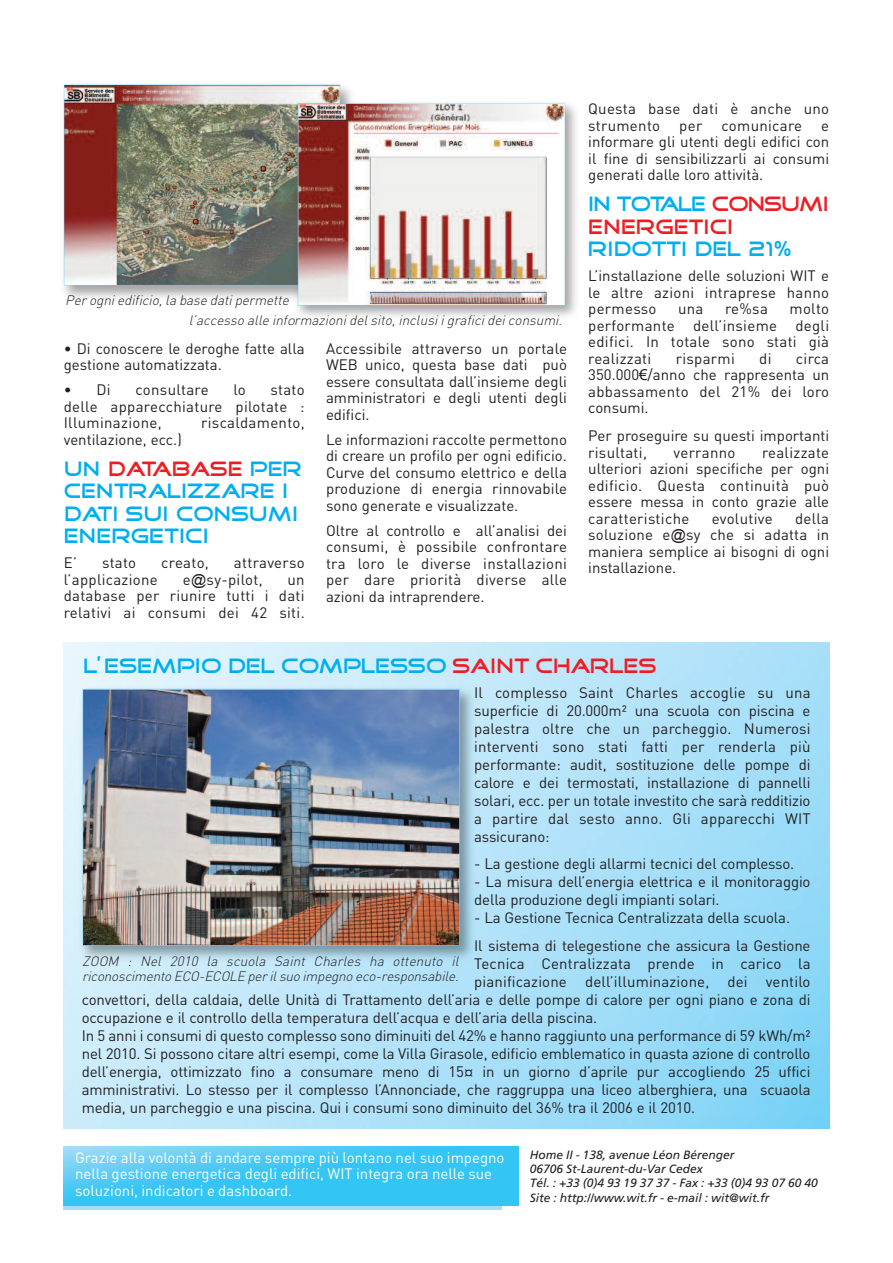
<style>
.page{position:relative;width:893px;height:1263px;background:#fff}
.page>*{position:absolute;margin:0;border:0;box-sizing:border-box;transform-origin:0 0}
.t1{font:21px/22.5px "Good Times";color:#00aeef}
.t2{font:15px/16.5px "DIN";letter-spacing:-.01em;color:#231f20;text-align:justify}
.t3{font:15px/16.5px "DIN";color:#fff}
.t4{font:15px/16.5px "DIN";letter-spacing:.02em;color:#231f20}
.t5{font:15px "DIN";letter-spacing:.01em;color:#231f20}
.t6{font:italic 300 13.5px/19.5px "DIN";color:#231f20}
.t7{font:italic 12px/14.4px "Frutiger";color:#231f20}
.s1{color:#ee1d23}
.s2{font-family:"Arial"}
.s3{font-family:"DIN";font-weight:700}
</style>
<div class="page">
<img style="left:63px;top:84px;width:288px;height:214px">
<img style="left:66px;top:86px;width:272px;height:198px">
<div style="left:64px;top:84px;width:276px;height:202px;border:1px solid #6bcff6"></div>
<img style="left:291px;top:96px;width:285px;height:221px">
<img style="left:300px;top:105px;width:263px;height:199px">
<img style="left:84px;top:691px;width:374px;height:253px">
<div style="left:82px;top:689px;width:378px;height:257px;border:1px solid #6bcff6"></div>
<div style="left:64px;top:1205px;width:438px;height:5px;background:#a3def8"></div>
<img style="left:64px;top:1146px;width:455px;height:59px">
<p class="t6" style="left:189px;top:291px;width:378px;text-indent:-123px">Per ogni edificio, la base dati permette<br>l’accesso alle informazioni del sito, inclusi i grafici dei consumi.</p>
<p class="t2" style="left:64px;top:340px;width:242px">• Di conoscere le deroghe fatte alla gestione automatizzata.</p>
<p class="t2" style="left:64px;top:382px;width:48px">• Di</p>
<p class="t4" style="left:136px;top:382px;width:75px">consultare</p>
<p class="t2" style="left:233px;top:382px;width:14px">lo</p>
<p class="t2" style="left:64px;top:382px;width:242px;text-indent:207px">stato delle apparecchiature pilotate :<br>Illuminazione,</p>
<p class="t4" style="left:201px;top:415px;width:105px">riscaldamento,</p>
<p class="t2" style="left:64px;top:431px;width:120px">ventilazione, ecc.)</p>
<h1 class="t1" style="left:64px;top:458px;width:240px">UN <span class="s1">DATABASE</span> PER<br>CENTRALIZZARE I<br>DATI SUI CONSUMI<br>ENERGETICI</h1>
<p class="t2" style="left:64px;top:555px;width:15px">E’</p>
<p class="t2" style="left:102px;top:555px;width:36px">stato</p>
<p class="t2" style="left:161px;top:555px;width:49px">creato,</p>
<p class="t4" style="left:234px;top:555px;width:72px">attraverso</p>
<p class="t4" style="left:64px;top:571px;width:96px">l’applicazione</p>
<p class="t2" style="left:183px;top:571px;width:81px">e<span class="s2">@</span>sy-pilot,</p>
<p class="t2" style="left:64px;top:571px;width:242px;text-indent:224px">un database per riunire tutti i dati relativi ai consumi dei 42 siti.</p>
<p class="t2" style="left:326px;top:340px;width:242px">Accessibile attraverso un portale WEB unico, questa base dati può essere consultata dall’insieme degli amministratori e degli utenti degli edifici.</p>
<p class="t2" style="left:326px;top:431px;width:242px">Le informazioni raccolte permettono di creare un profilo per ogni edificio.<br>Curve del consumo elettrico e della produzione di energia rinnovabile sono generate e visualizzate.</p>
<p class="t2" style="left:326px;top:522px;width:242px">Oltre al controllo e all’analisi dei consumi, è possibile confrontare tra loro le diverse installazioni per dare priorità diverse alle azioni da intraprendere.</p>
<p class="t4" style="left:588px;top:101px;width:242px">Questa base dati è anche uno strumento</p>
<p class="t2" style="left:679px;top:117px;width:25px">per</p>
<p class="t4" style="left:721px;top:117px;width:82px">comunicare</p>
<p class="t2" style="left:588px;top:117px;width:242px;text-indent:233px">e informare gli utenti degli edifici con il fine di sensibilizzarli ai consumi generati dalle loro attività.</p>
<h1 class="t1" style="left:588px;top:194px;width:242px">IN TOTALE <span class="s1">CONSUMI<br>ENERGETICI<br></span>RIDOTTI DEL 21<span class="s3">%</span></h1>
<p class="t2" style="left:588px;top:268px;width:242px">L’installazione delle soluzioni WIT e le altre azioni intraprese hanno permesso</p>
<p class="t2" style="left:678px;top:301px;width:27px">una</p>
<p class="t2" style="left:725px;top:301px;width:44px">re%sa</p>
<p class="t2" style="left:588px;top:301px;width:242px;text-indent:201px">molto performante dell’insieme degli edifici. In totale sono stati già realizzati</p>
<p class="t2" style="left:588px;top:350px;width:242px;text-indent:208px">circa 350.000<span class="s2">€</span>/anno che rappresenta un abbassamento del 21% dei loro consumi.</p>
<p class="t2" style="left:588px;top:428px;width:242px">Per proseguire su questi importanti risultati,</p>
<p class="t4" style="left:676px;top:350px;width:61px">risparmi</p>
<p class="t2" style="left:759px;top:350px;width:14px">di</p>
<p class="t2" style="left:588px;top:444px;width:242px;text-indent:174px">realizzate ulteriori azioni specifiche per ogni edificio. Questa continuità può essere messa in conto grazie alle caratteristiche</p>
<p class="t4" style="left:674px;top:444px;width:63px">verranno</p>
<p class="t4" style="left:712px;top:510px;width:62px">evolutive</p>
<p class="t2" style="left:588px;top:510px;width:242px;text-indent:207px">della soluzione e<span class="s2">@</span>sy che si adatta in maniera semplice ai bisogni di ogni installazione.</p>
<h1 class="t1" style="left:84px;top:656px;width:574px">L’ ESEMPIO DEL COMPLESSO <span class="s1">SAINT CHARLES</span></h1>
<p class="t2" style="left:474px;top:684px;width:338px;line-height:18px">Il complesso Saint Charles accoglie su una superficie di 20.000m² una scuola con piscina e palestra oltre che un parcheggio. Numerosi interventi sono stati fatti per renderla più performante: audit, sostituzione delle pompe di calore e dei termostati, installazione di pannelli solari, ecc. per un totale investito che sarà redditizio a partire dal sesto anno. Gli apparecchi WIT assicurano:</p>
<p class="t2" style="left:474px;top:855px;width:322px">- La gestione degli allarmi tecnici del complesso.</p>
<p class="t2" style="left:474px;top:873px;width:338px;line-height:18px">- La misura dell’energia elettrica e il monitoraggio della produzione degli impianti solari.</p>
<p class="t2" style="left:474px;top:903px;width:338px;line-height:28.5px">- La Gestione Tecnica Centralizzata della scuola.<br>Il sistema di telegestione che assicura la Gestione</p>
<p class="t5" style="left:474px;top:955px;width:338px">Tecnica Centralizzata prende in carico la</p>
<p class="t5" style="left:474px;top:973px;width:338px">pianificazione dell’illuminazione, dei ventilo</p>
<p class="t2" style="left:82px;top:992px;width:730px">convettori, della caldaia, delle Unità di Trattamento dell’aria e delle pompe di calore per ogni piano e zona di</p>
<p class="t2" style="left:82px;top:1010px;width:517px">occupazione e il controllo della temperatura dell’acqua e dell’aria della piscina.</p>
<p class="t2" style="left:82px;top:1028px;width:730px">In 5 anni i consumi di questo complesso sono diminuiti del 42% e hanno raggiunto una performance di 59 kWh/m²</p>
<p class="t2" style="left:82px;top:1046px;width:730px">nel 2010. Si possono citare altri esempi, come la Villa Girasole, edificio emblematico in quasta azione di controllo</p>
<p class="t2" style="left:82px;top:1064px;width:730px">dell’energia, ottimizzato fino a consumare meno di 15¤ in un giorno d’aprile pur accogliendo 25 uffici</p>
<p class="t2" style="left:82px;top:1082px;width:730px">amministrativi. Lo stesso per il complesso l’Annonciade, che raggruppa una liceo alberghiera, una scuaola</p>
<p class="t2" style="left:82px;top:1100px;width:615px">media, un parcheggio e una piscina. Qui i consumi sono diminuito del 36% tra il 2006 e il 2010.</p>
<p class="t6" style="left:82px;top:954px;width:381px;line-height:15px">ZOOM : Nel 2010 la scuola Saint Charles ha ottenuto il riconoscimento ECO-ECOLE per il suo impegno eco-responsabile.</p>
<p class="t3" style="left:75px;top:1149px;width:431px">Grazie alla volontà di andare sempre più lontano nel suo impegno nella gestione energetica degli edifici, WIT integra ora nelle sue soluzioni, indicatori e dashboard.</p>
<p class="t7" style="left:530px;top:1148px;width:289px">Home II - 138, avenue Léon Bérenger<br>06706 St-Laurent-du-Var Cedex<br>Tél. : +33 (0)4 93 19 37 37 - Fax : +33 (0)4 93 07 60 40<br>Site : http://www.wit.fr - e-mail : wit@wit.fr</p>
</div>
